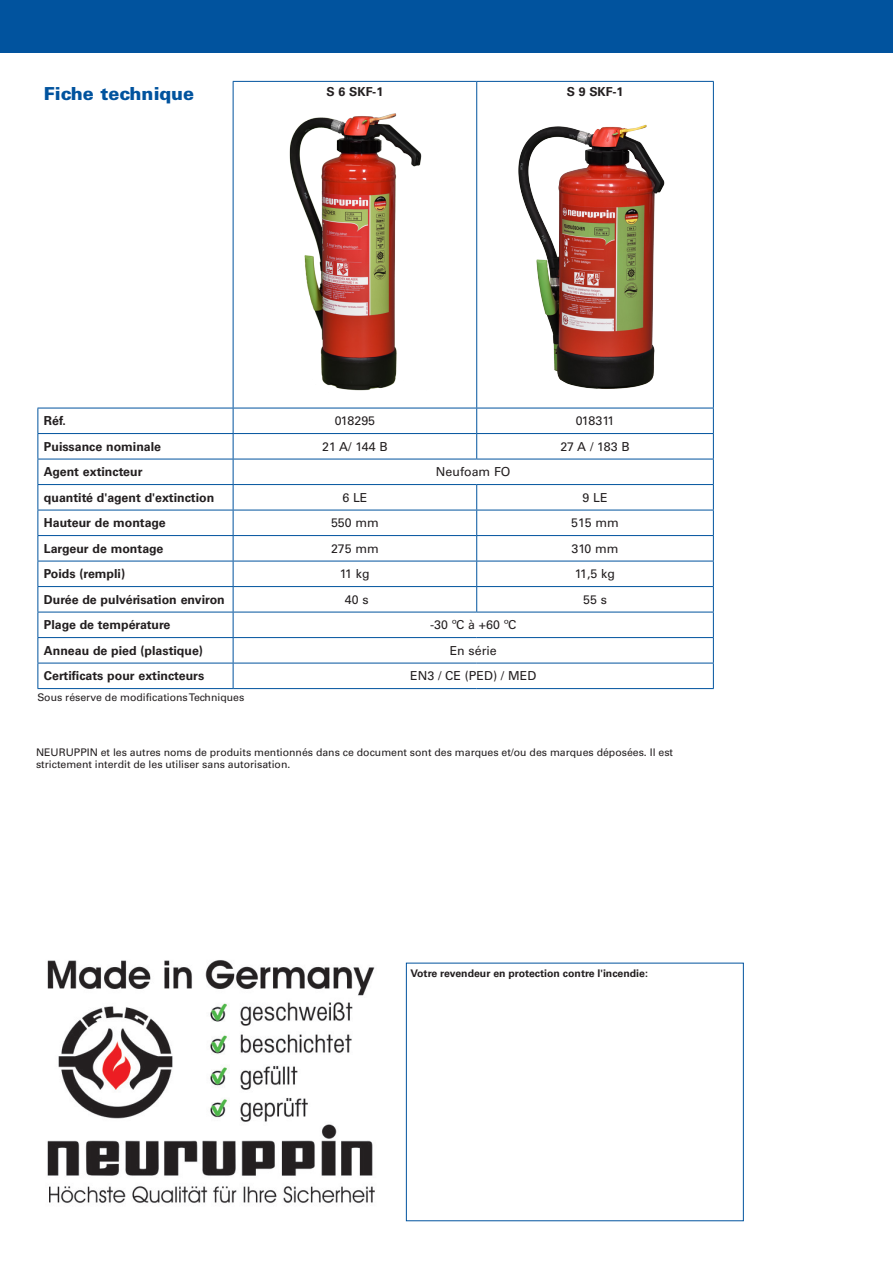
<style>
.page{position:relative;width:893px;height:1263px;background:#fff}
.page>*{position:absolute;margin:0;border:0;box-sizing:border-box;transform-origin:0 0}
._03_12_pt_Blue_Heade{font:900 18px "Univers LT Std";color:#01539e}
._09_Tabbed_Copy{font:700 12.3px "Univers LT Std";color:#231f20}
._09_Tabbed_Copy-2{font:12.3px "Univers LT Std";color:#231f20}
._06_Text_8_25{font:700 12.3px "Univers LT Std";color:#231f20}
._16_Note_7_pt__type{font:10.5px/12px "Univers LT Std";color:#231f20}
._16_Note_7_pt__type-2{font:700 10.5px "Univers LT Std";color:#231f20}
</style>
<div class="page">
<div style="left:0;top:0;width:893px;height:52px;background:#01539e"></div>
<hr style="left:233px;top:82px;width:1px;height:326px;background:#01539e">
<hr style="left:233px;top:81px;width:244px;height:1px;background:#01539e">
<hr style="left:477px;top:81px;width:237px;height:1px;background:#01539e">
<hr style="left:476px;top:82px;width:1px;height:326px;background:#01539e">
<hr style="left:713px;top:82px;width:1px;height:326px;background:#01539e">
<svg style="left:38px;top:409px;width:1px;height:279px"></svg>
<hr style="left:38px;top:408px;width:195px;height:1px;background:#01539e">
<hr style="left:233px;top:408px;width:244px;height:1px;background:#01539e">
<svg style="left:233px;top:408px;width:1px;height:280px"></svg>
<hr style="left:38px;top:433px;width:195px;height:1px;background:#01539e">
<hr style="left:233px;top:433px;width:244px;height:1px;background:#01539e">
<hr style="left:38px;top:459px;width:195px;height:1px;background:#01539e">
<hr style="left:233px;top:459px;width:244px;height:1px;background:#01539e">
<hr style="left:477px;top:459px;width:237px;height:1px;background:#01539e">
<hr style="left:38px;top:484px;width:195px;height:1px;background:#01539e">
<hr style="left:233px;top:484px;width:244px;height:1px;background:#01539e">
<hr style="left:38px;top:510px;width:195px;height:1px;background:#01539e">
<hr style="left:233px;top:510px;width:244px;height:1px;background:#01539e">
<hr style="left:38px;top:535px;width:195px;height:1px;background:#01539e">
<hr style="left:233px;top:535px;width:244px;height:1px;background:#01539e">
<hr style="left:38px;top:561px;width:195px;height:1px;background:#01539e">
<hr style="left:233px;top:561px;width:244px;height:1px;background:#01539e">
<hr style="left:38px;top:586px;width:195px;height:1px;background:#01539e">
<hr style="left:233px;top:586px;width:244px;height:1px;background:#01539e">
<hr style="left:38px;top:612px;width:195px;height:1px;background:#01539e">
<hr style="left:233px;top:612px;width:244px;height:1px;background:#01539e">
<hr style="left:477px;top:612px;width:237px;height:1px;background:#01539e">
<hr style="left:38px;top:637px;width:195px;height:1px;background:#01539e">
<hr style="left:233px;top:637px;width:244px;height:1px;background:#01539e">
<hr style="left:477px;top:637px;width:237px;height:1px;background:#01539e">
<hr style="left:38px;top:663px;width:195px;height:1px;background:#01539e">
<hr style="left:233px;top:663px;width:244px;height:1px;background:#01539e">
<hr style="left:477px;top:663px;width:237px;height:1px;background:#01539e">
<hr style="left:38px;top:688px;width:195px;height:1px;background:#01539e">
<hr style="left:233px;top:688px;width:244px;height:1px;background:#01539e">
<hr style="left:477px;top:688px;width:237px;height:1px;background:#01539e">
<svg style="left:476px;top:408px;width:1px;height:51px"></svg>
<svg style="left:476px;top:485px;width:1px;height:127px"></svg>
<hr style="left:477px;top:408px;width:237px;height:1px;background:#01539e">
<svg style="left:713px;top:408px;width:1px;height:280px"></svg>
<hr style="left:477px;top:433px;width:237px;height:1px;background:#01539e">
<hr style="left:477px;top:484px;width:237px;height:1px;background:#01539e">
<hr style="left:477px;top:510px;width:237px;height:1px;background:#01539e">
<hr style="left:477px;top:535px;width:237px;height:1px;background:#01539e">
<hr style="left:477px;top:561px;width:237px;height:1px;background:#01539e">
<hr style="left:477px;top:586px;width:237px;height:1px;background:#01539e">
<img style="left:289px;top:113px;width:133px;height:278px">
<img style="left:518px;top:124px;width:147px;height:265px">
<div style="left:406px;top:963px;width:338px;height:258px;border:1px solid #01539e"></div>
<img style="left:47px;top:960px;width:328px;height:243px">
<p class="_03_12_pt_Blue_Heade" style="left:44px;top:83px;width:152px">Fiche technique</p>
<p class="_06_Text_8_25" style="left:327px;top:85px;width:58px">S 6 SKF-1</p>
<p class="_06_Text_8_25" style="left:567px;top:85px;width:58px">S 9 SKF-1</p>
<p class="_09_Tabbed_Copy" style="left:44px;top:414px;width:24px">Réf.</p>
<p class="_09_Tabbed_Copy-2" style="left:335px;top:414px;width:42px">018295</p>
<p class="_09_Tabbed_Copy-2" style="left:576px;top:414px;width:40px">018311</p>
<p class="_09_Tabbed_Copy" style="left:44px;top:439px;width:119px">Puissance nominale</p>
<p class="_09_Tabbed_Copy-2" style="left:322px;top:439px;width:67px">21 A/ 144 B</p>
<p class="_09_Tabbed_Copy-2" style="left:560px;top:439px;width:71px">27 A / 183 B</p>
<p class="_09_Tabbed_Copy" style="left:44px;top:465px;width:100px">Agent extincteur</p>
<p class="_09_Tabbed_Copy-2" style="left:436px;top:465px;width:76px">Neufoam FO</p>
<p class="_09_Tabbed_Copy" style="left:44px;top:490px;width:172px">quantité d'agent d'extinction</p>
<p class="_09_Tabbed_Copy-2" style="left:342px;top:490px;width:27px">6 LE</p>
<p class="_09_Tabbed_Copy-2" style="left:582px;top:490px;width:27px">9 LE</p>
<p class="_09_Tabbed_Copy" style="left:44px;top:516px;width:123px">Hauteur de montage</p>
<p class="_09_Tabbed_Copy-2" style="left:331px;top:516px;width:49px">550 mm</p>
<p class="_09_Tabbed_Copy-2" style="left:571px;top:516px;width:49px">515 mm</p>
<p class="_09_Tabbed_Copy" style="left:44px;top:541px;width:121px">Largeur de montage</p>
<p class="_09_Tabbed_Copy-2" style="left:331px;top:541px;width:49px">275 mm</p>
<p class="_09_Tabbed_Copy-2" style="left:571px;top:541px;width:49px">310 mm</p>
<p class="_09_Tabbed_Copy" style="left:44px;top:567px;width:83px">Poids (rempli)</p>
<p class="_09_Tabbed_Copy-2" style="left:340px;top:567px;width:31px">11 kg</p>
<p class="_09_Tabbed_Copy-2" style="left:575px;top:567px;width:42px">11,5 kg</p>
<p class="_09_Tabbed_Copy" style="left:44px;top:592px;width:182px">Durée de pulvérisation environ</p>
<p class="_09_Tabbed_Copy-2" style="left:345px;top:592px;width:25px">40 s</p>
<p class="_09_Tabbed_Copy-2" style="left:583px;top:592px;width:25px">55 s</p>
<p class="_09_Tabbed_Copy" style="left:44px;top:618px;width:128px">Plage de température</p>
<p class="_09_Tabbed_Copy-2" style="left:430px;top:618px;width:88px">-30 ºC à +60 ºC</p>
<p class="_09_Tabbed_Copy" style="left:44px;top:643px;width:161px">Anneau de pied (plastique)</p>
<p class="_09_Tabbed_Copy-2" style="left:450px;top:643px;width:49px">En série</p>
<p class="_09_Tabbed_Copy" style="left:44px;top:669px;width:162px">Certificats pour extincteurs</p>
<p class="_09_Tabbed_Copy-2" style="left:410px;top:669px;width:128px">EN3 / CE (PED) / MED</p>
<p class="_16_Note_7_pt__type" style="left:37px;top:691px;width:208px">Sous réserve de modifications Techniques</p>
<p class="_16_Note_7_pt__type" style="left:36px;top:747px;width:639px">NEURUPPIN et les autres noms de produits mentionnés dans ce document sont des marques et/ou des marques déposées. Il est strictement interdit de les utiliser sans autorisation.</p>
<p class="_16_Note_7_pt__type-2" style="left:411px;top:967px;width:239px">Votre revendeur en protection contre l'incendie:</p>
</div>
